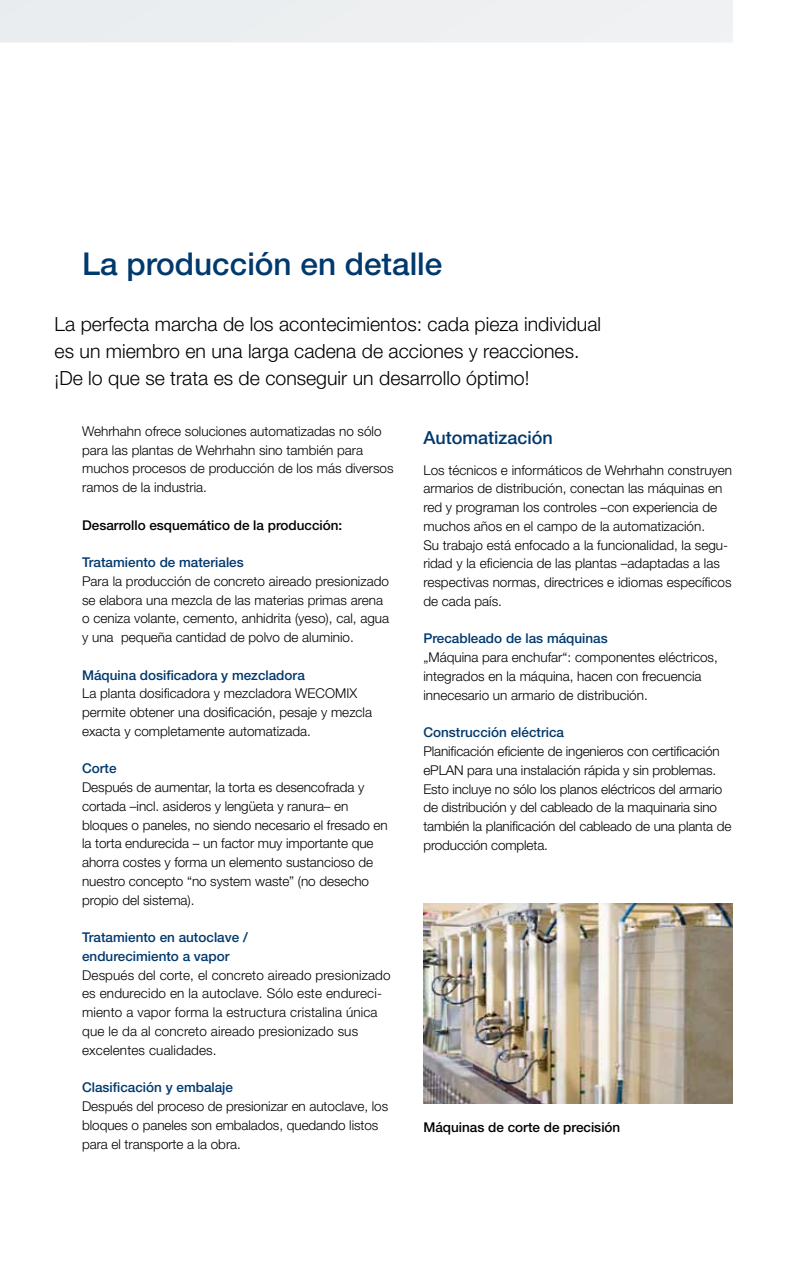
<style>
.page{position:relative;width:787px;height:1263px;background:#fff}
.page>*{position:absolute;margin:0;border:0;box-sizing:border-box;transform-origin:0 0}
.t1{font:500 31.5px "Helvetica Neue";color:#00396d}
.t2{font:300 19.5px/27px "Helvetica Neue";color:#000}
.t3{font:500 18px "Helvetica Neue";color:#00396d}
.t4{font:300 13.5px/18.8px "Helvetica Neue";color:#000}
.t5{font:500 13.5px/18.8px "Helvetica Neue";color:#00396d}
.t6{font:500 13.5px "Helvetica Neue";color:#000}
</style>
<div class="page">
<div style="left:0;top:0;width:733px;height:43px;background:#edeff1"></div>
<img style="left:423px;top:904px;width:309px;height:199px">
<h1 class="t1" style="left:82px;top:245px;width:362px">La producción en detalle</h1>
<h2 class="t2" style="left:55px;top:310px;width:548px">La perfecta marcha de los acontecimientos: cada pieza individual es un miembro en una larga cadena de acciones y reacciones. ¡De lo que se trata es de conseguir un desarrollo óptimo!</h2>
<p class="t4" style="left:82px;top:421px;width:313px">Wehrhahn ofrece soluciones automatizadas no sólo para las plantas de Wehrhahn sino también para muchos procesos de producción de los más diversos ramos de la industria.</p>
<p class="t6" style="left:82px;top:517px;width:262px">Desarrollo esquemático de la producción:</p>
<p class="t5" style="left:82px;top:553px;width:163px">Tratamiento de materiales</p>
<p class="t4" style="left:82px;top:571px;width:308px">Para la producción de concreto aireado presionizado se elabora una mezcla de las materias primas arena o ceniza volante, cemento, anhidrita (yeso), cal, agua y una pequeña cantidad de polvo de aluminio.</p>
<p class="t5" style="left:82px;top:665px;width:224px">Máquina dosificadora y mezcladora</p>
<p class="t4" style="left:82px;top:684px;width:291px">La planta dosificadora y mezcladora WECOMIX permite obtener una dosificación, pesaje y mezcla exacta y completamente automatizada.</p>
<p class="t5" style="left:82px;top:759px;width:36px">Corte</p>
<p class="t4" style="left:82px;top:778px;width:307px">Después de aumentar, la torta es desencofrada y cortada –incl. asideros y lengüeta y ranura– en bloques o paneles, no siendo necesario el fresado en la torta endurecida – un factor muy importante que ahorra costes y forma un elemento sustancioso de nuestro concepto “no system waste” (no desecho propio del sistema).</p>
<p class="t5" style="left:82px;top:928px;width:167px">Tratamiento en autoclave / endurecimiento a vapor</p>
<p class="t4" style="left:82px;top:965px;width:310px">Después del corte, el concreto aireado presionizado es endurecido en la autoclave. Sólo este endureci&shy;miento a vapor forma la estructura cristalina única que le da al concreto aireado presionizado sus excelentes cualidades.</p>
<p class="t5" style="left:82px;top:1078px;width:152px">Clasificación y embalaje</p>
<p class="t4" style="left:82px;top:1096px;width:307px">Después del proceso de presionizar en autoclave, los bloques o paneles son embalados, quedando listos para el transporte a la obra.</p>
<h3 class="t3" style="left:423px;top:427px;width:131px">Automatización</h3>
<p class="t4" style="left:423px;top:460px;width:310px">Los técnicos e informáticos de Wehrhahn construyen armarios de distribución, conectan las máquinas en red y programan los controles –con experiencia de muchos años en el campo de la automatización.<br>Su trabajo está enfocado a la funcionalidad, la segu&shy;ridad y la eficiencia de las plantas –adaptadas a las respectivas normas, directrices e idiomas específicos de cada país.</p>
<p class="t5" style="left:423px;top:629px;width:186px">Precableado de las máquinas</p>
<p class="t4" style="left:423px;top:648px;width:296px">„Máquina para enchufar“: componentes eléctricos, integrados en la máquina, hacen con frecuencia innecesario un armario de distribución.</p>
<p class="t5" style="left:423px;top:723px;width:142px">Construcción eléctrica</p>
<p class="t4" style="left:423px;top:741px;width:309px">Planificación eficiente de ingenieros con certificación ePLAN para una instalación rápida y sin problemas.<br>Esto incluye no sólo los planos eléctricos del armario de distribución y del cableado de la maquinaria sino también la planificación del cableado de una planta de producción completa.</p>
<p class="t6" style="left:423px;top:1119px;width:198px">Máquinas de corte de precisión</p>
</div>
